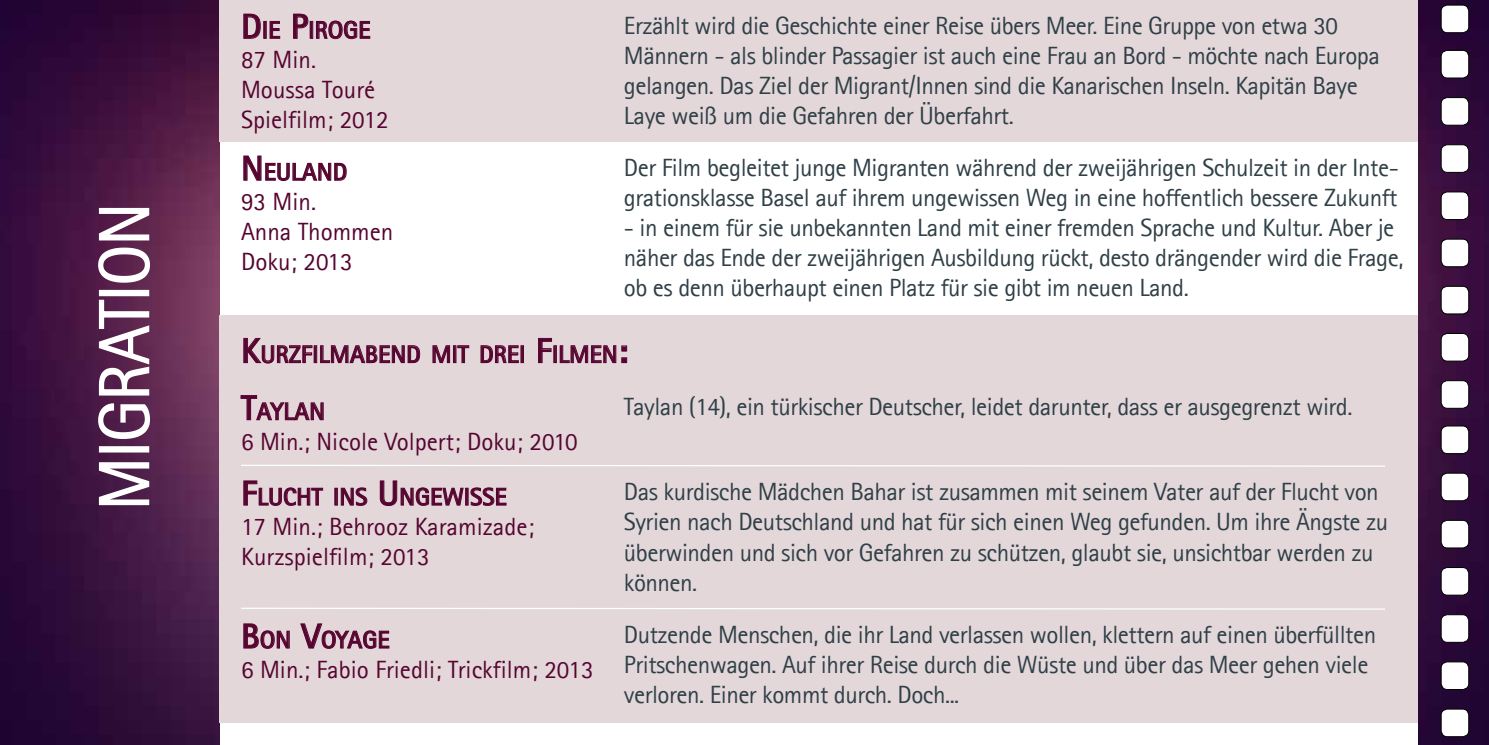
<style>
.page{position:relative;width:1489px;height:745px;background:#fff}
.page>*{position:absolute;margin:0;border:0;box-sizing:border-box;transform-origin:0 0}
.t1{font:300 70px "Agfa Rotis Semisans";letter-spacing:-.01em;color:#fff}
.t2{font:25px/30px "Agfa Rotis Sans Serif";letter-spacing:-.02em;color:#304047}
.t3{font:25px/30px "Agfa Rotis Sans Serif";color:#560530}
.t4{font:700 24.5px "Agfa Rotis Sans Serif";color:#560530}
.s1{font-size:35px}
</style>
<div class="page">
<img style="left:0;top:0;width:220px;height:744px">
<img style="left:1417px;top:0;width:71px;height:744px">
<div style="left:1440px;top:5px;width:28px;height:28px;background:#fff;border-radius:6px"></div>
<div style="left:1440px;top:5px;width:28px;height:28px;border:1px solid #000;border-radius:6px"></div>
<div style="left:1440px;top:50px;width:28px;height:28px;background:#fff;border-radius:6px"></div>
<div style="left:1440px;top:50px;width:28px;height:28px;border:1px solid #000;border-radius:6px"></div>
<div style="left:1440px;top:97px;width:28px;height:28px;background:#fff;border-radius:6px"></div>
<div style="left:1440px;top:97px;width:28px;height:28px;border:1px solid #000;border-radius:6px"></div>
<div style="left:1440px;top:145px;width:28px;height:27px;background:#fff;border-radius:6px"></div>
<div style="left:1440px;top:144px;width:28px;height:29px;border:1px solid #000;border-radius:6px"></div>
<div style="left:1440px;top:192px;width:28px;height:27px;background:#fff;border-radius:6px"></div>
<div style="left:1440px;top:191px;width:28px;height:29px;border:1px solid #000;border-radius:6px"></div>
<div style="left:1440px;top:239px;width:28px;height:27px;background:#fff;border-radius:6px"></div>
<div style="left:1440px;top:238px;width:28px;height:29px;border:1px solid #000;border-radius:6px"></div>
<div style="left:1440px;top:286px;width:28px;height:28px;background:#fff;border-radius:6px"></div>
<div style="left:1440px;top:286px;width:28px;height:28px;border:1px solid #000;border-radius:6px"></div>
<div style="left:1440px;top:333px;width:28px;height:28px;background:#fff;border-radius:6px"></div>
<div style="left:1440px;top:333px;width:28px;height:28px;border:1px solid #000;border-radius:6px"></div>
<div style="left:1440px;top:380px;width:28px;height:28px;background:#fff;border-radius:6px"></div>
<div style="left:1440px;top:380px;width:28px;height:28px;border:1px solid #000;border-radius:6px"></div>
<div style="left:1440px;top:425px;width:28px;height:28px;background:#fff;border-radius:6px"></div>
<div style="left:1440px;top:425px;width:28px;height:28px;border:1px solid #000;border-radius:6px"></div>
<div style="left:1440px;top:473px;width:28px;height:27px;background:#fff;border-radius:6px"></div>
<div style="left:1440px;top:472px;width:28px;height:29px;border:1px solid #000;border-radius:6px"></div>
<div style="left:1440px;top:520px;width:28px;height:27px;background:#fff;border-radius:6px"></div>
<div style="left:1440px;top:519px;width:28px;height:29px;border:1px solid #000;border-radius:6px"></div>
<div style="left:1440px;top:567px;width:28px;height:27px;background:#fff;border-radius:6px"></div>
<div style="left:1440px;top:566px;width:28px;height:29px;border:1px solid #000;border-radius:6px"></div>
<div style="left:1440px;top:614px;width:28px;height:28px;background:#fff;border-radius:6px"></div>
<div style="left:1440px;top:614px;width:28px;height:28px;border:1px solid #000;border-radius:6px"></div>
<div style="left:1440px;top:661px;width:28px;height:28px;background:#fff;border-radius:6px"></div>
<div style="left:1440px;top:661px;width:28px;height:28px;border:1px solid #000;border-radius:6px"></div>
<div style="left:1440px;top:708px;width:28px;height:28px;background:#fff;border-radius:6px"></div>
<div style="left:1440px;top:708px;width:28px;height:28px;border:1px solid #000;border-radius:6px"></div>
<div style="left:220px;top:315px;width:1197px;height:407px;background:#e3d7da"></div>
<div style="left:220px;top:0;width:1197px;height:142px;background:#e3d7da"></div>
<svg style="left:98px;top:461px;width:52px;height:45px"></svg>
<div style="left:99px;top:446px;width:50px;height:6px;border:2px solid #fff"></div>
<svg style="left:97px;top:402px;width:54px;height:38px"></svg>
<svg style="left:98px;top:298px;width:53px;height:98px"></svg>
<div style="left:99px;top:290px;width:50px;height:6px;border:2px solid #fff"></div>
<svg style="left:97px;top:207px;width:54px;height:76px"></svg>
<svg style="left:243px;top:14px;width:18px;height:25px"></svg>
<svg style="left:269px;top:21px;width:11px;height:18px"></svg>
<svg style="left:293px;top:14px;width:15px;height:25px"></svg>
<div style="left:310px;top:21px;width:3px;height:18px;border:1px solid #560530"></div>
<svg style="left:316px;top:21px;width:54px;height:18px"></svg>
<svg style="left:240px;top:395px;width:84px;height:25px"></svg>
<svg style="left:243px;top:155px;width:103px;height:26px"></svg>
<svg style="left:243px;top:338px;width:69px;height:25px"></svg>
<div style="left:314px;top:345px;width:3px;height:17px;border:1px solid #560530"></div>
<svg style="left:320px;top:345px;width:100px;height:18px"></svg>
<svg style="left:432px;top:345px;width:18px;height:18px"></svg>
<div style="left:453px;top:345px;width:3px;height:17px;border:1px solid #560530"></div>
<svg style="left:457px;top:345px;width:12px;height:18px"></svg>
<svg style="left:480px;top:345px;width:43px;height:18px"></svg>
<svg style="left:538px;top:338px;width:14px;height:25px"></svg>
<svg style="left:559px;top:345px;width:68px;height:18px"></svg>
<svg style="left:243px;top:480px;width:80px;height:25px"></svg>
<svg style="left:335px;top:487px;width:32px;height:18px"></svg>
<svg style="left:380px;top:480px;width:83px;height:26px"></svg>
<div style="left:465px;top:487px;width:3px;height:18px;border:1px solid #560530"></div>
<svg style="left:470px;top:487px;width:36px;height:18px"></svg>
<svg style="left:243px;top:623px;width:47px;height:25px"></svg>
<svg style="left:300px;top:623px;width:89px;height:25px"></svg>
<svg style="left:241px;top:464px;width:1144px;height:3px"></svg>
<svg style="left:241px;top:607px;width:1144px;height:3px"></svg>
<h1 class="t1" style="left:84px;top:510px;width:309px;rotate:-90deg">Migration</h1>
<p class="t4" style="left:241px;top:15px;width:131px"><span class="s1">D</span>IE <span class="s1">P</span>IROGE</p>
<p class="t3" style="left:241px;top:45px;width:149px">87 Min.<br>Moussa Touré<br>Spielfilm; 2012</p>
<p class="t4" style="left:241px;top:156px;width:105px"><span class="s1">N</span> EULAND</p>
<p class="t3" style="left:241px;top:186px;width:154px">93 Min.<br>Anna Thommen<br>Doku; 2013</p>
<p class="t2" style="left:624px;top:10px;width:757px">Erzählt wird die Geschichte einer Reise übers Meer. Eine Gruppe von etwa 30<br>Männern - als blinder Passagier ist auch eine Frau an Bord - möchte nach Europa gelangen. Das Ziel der Migrant/Innen sind die Kanarischen Inseln. Kapitän Baye Laye weiß um die Gefahren der Überfahrt.</p>
<p class="t2" style="left:624px;top:152px;width:776px">Der Film begleitet junge Migranten während der zweijährigen Schulzeit in der Inte&shy;grationsklasse Basel auf ihrem ungewissen Weg in eine hoffentlich bessere Zukunft</p>
<p class="t2" style="left:624px;top:212px;width:781px">- in einem für sie unbekannten Land mit einer fremden Sprache und Kultur. Aber je näher das Ende der zweijährigen Ausbildung rückt, desto drängender wird die Frage, ob es denn überhaupt einen Platz für sie gibt im neuen Land.</p>
<p class="t4" style="left:241px;top:338px;width:388px"><span class="s1">K</span>URZFILMABEND MIT DREI <span class="s1">F</span>ILMEN<span class="s1">:</span></p>
<p class="t4" style="left:241px;top:395px;width:86px"><span class="s1">T</span>AYLAN</p>
<p class="t3" style="left:241px;top:426px;width:338px">6 Min.; Nicole Volpert; Doku; 2010</p>
<p class="t4" style="left:241px;top:481px;width:267px"><span class="s1">F</span>LUCHT INS <span class="s1">U</span> NGEWISSE</p>
<p class="t3" style="left:241px;top:511px;width:294px">17 Min.; Behrooz Karamizade;<br>Kurzspielfilm; 2013</p>
<p class="t4" style="left:241px;top:624px;width:150px"><span class="s1">B</span>ON <span class="s1">V</span>OYAGE</p>
<p class="t3" style="left:241px;top:654px;width:354px">6 Min.; Fabio Friedli; Trickfilm; 2013</p>
<p class="t2" style="left:624px;top:391px;width:730px">Taylan (14), ein türkischer Deutscher, leidet darunter, dass er ausgegrenzt wird.</p>
<p class="t2" style="left:624px;top:476px;width:766px">Das kurdische Mädchen Bahar ist zusammen mit seinem Vater auf der Flucht von Syrien nach Deutschland und hat für sich einen Weg gefunden. Um ihre Ängste zu überwinden und sich vor Gefahren zu schützen, glaubt sie, unsichtbar werden zu können.</p>
<p class="t2" style="left:624px;top:619px;width:753px">Dutzende Menschen, die ihr Land verlassen wollen, klettern auf einen überfüllten<br>Pritschenwagen. Auf ihrer Reise durch die Wüste und über das Meer gehen viele verloren. Einer kommt durch. Doch...</p>
</div>
